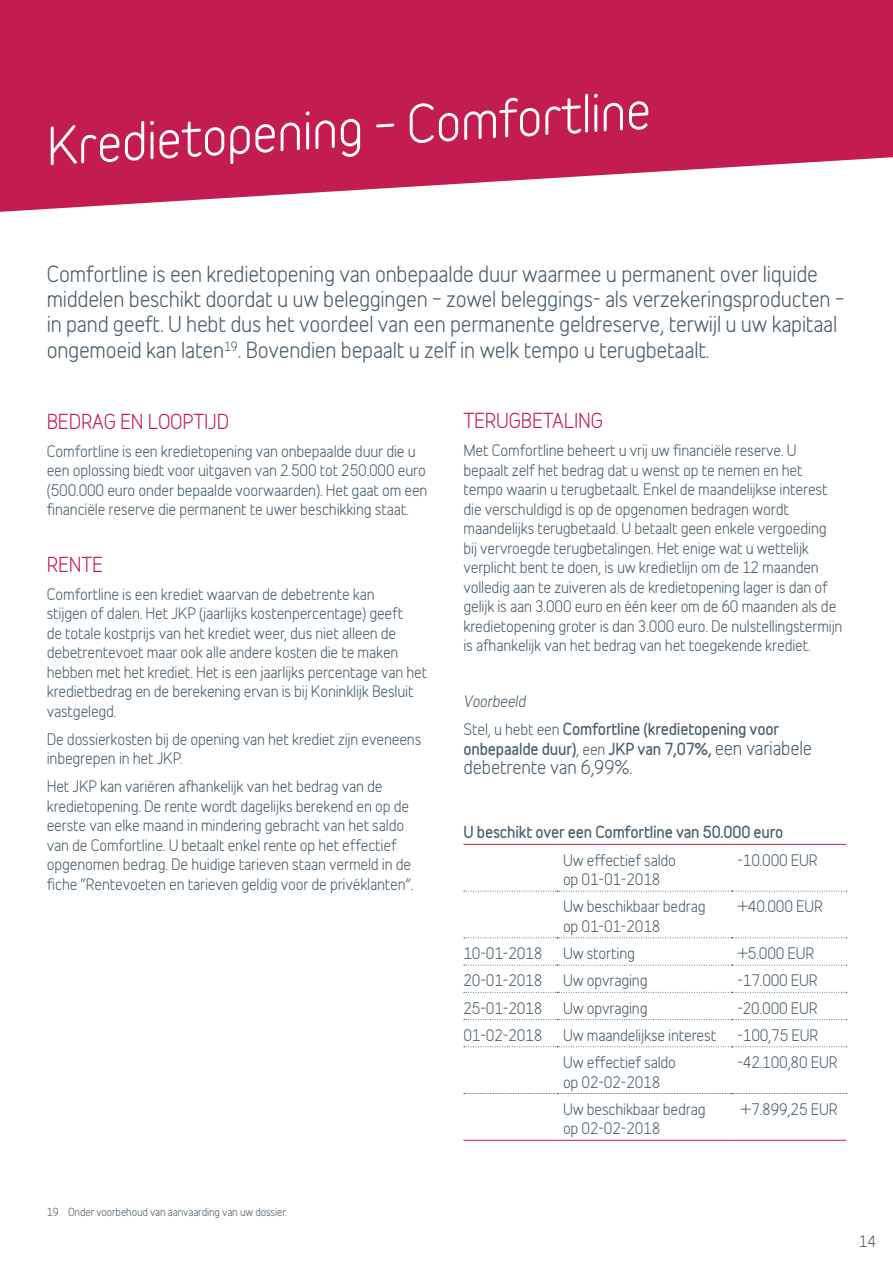
<style>
.page{position:relative;width:893px;height:1263px;background:#fff}
.page>*{position:absolute;margin:0;border:0;box-sizing:border-box;transform-origin:0 0}
.t1{font:49.5px "Belfius Normal";color:#fff}
.t2{font:21px/25.2px "Belfius Alternative";letter-spacing:-.01em;color:#4c5f6c}
.t3{font:19.5px "Belfius Alternative";letter-spacing:-.01em;color:#c21c50}
.t4{font:18px "Belfius Alternative";letter-spacing:-.01em;color:#4c5f6c}
.t5{font:15px/19.5px "Belfius Alternative";letter-spacing:-.01em;color:#4c5f6c}
.t6{font:700 15px/28px "Belfius Alternative";letter-spacing:-.01em;color:#4c5f6c}
.t7{font:10.5px "Belfius Alternative";letter-spacing:-.01em;color:#4c5f6c}
.s1{font-weight:400;font-style:italic}
.s2{font-weight:400}
.s3{font-weight:400;font-size:18px}
</style>
<div class="page">
<svg style="left:0;top:0;width:893px;height:212px;background:#c93765"></svg>
<svg style="left:464px;top:891px;width:383px;height:1px"></svg>
<svg style="left:464px;top:937px;width:383px;height:1px"></svg>
<svg style="left:464px;top:965px;width:383px;height:1px"></svg>
<svg style="left:464px;top:992px;width:383px;height:1px"></svg>
<svg style="left:464px;top:1019px;width:383px;height:1px"></svg>
<svg style="left:464px;top:1046px;width:383px;height:1px"></svg>
<hr style="left:463px;top:844px;width:94px;height:1px;background:#c21c50">
<hr style="left:557px;top:844px;width:174px;height:1px;background:#c21c50">
<hr style="left:731px;top:844px;width:115px;height:1px;background:#c21c50">
<hr style="left:463px;top:1140px;width:94px;height:1px;background:#c21c50">
<hr style="left:557px;top:1140px;width:174px;height:1px;background:#c21c50">
<hr style="left:731px;top:1140px;width:115px;height:1px;background:#c21c50">
<svg style="left:464px;top:1093px;width:383px;height:1px"></svg>
<h1 class="t1" style="left:43px;top:108px;width:607px;rotate:-4deg">Kredietopening – Comfortline</h1>
<p class="t2" style="left:47px;top:259px;width:799px">Comfortline is een kredietopening van onbepaalde duur waarmee u permanent over liquide middelen beschikt doordat u uw beleggingen – zowel beleggings- als verzekeringsproducten – in pand geeft. U hebt dus het voordeel van een permanente geldreserve, terwijl u uw kapitaal ongemoeid kan laten<sup>19</sup>. Bovendien bepaalt u zelf in welk tempo u terugbetaalt.</p>
<h3 class="t3" style="left:47px;top:405px;width:184px">BEDRAG EN LOOPTIJD</h3>
<p class="t5" style="left:47px;top:440px;width:382px">Comfortline is een kredietopening van onbepaalde duur die u een oplossing biedt voor uitgaven van 2.500 tot 250.000 euro (500.000 euro onder bepaalde voorwaarden). Het gaat om een financiële reserve die permanent te uwer beschikking staat.</p>
<h3 class="t3" style="left:47px;top:548px;width:58px">RENTE</h3>
<p class="t5" style="left:47px;top:583px;width:382px">Comfortline is een krediet waarvan de debetrente kan<br>stijgen of dalen. Het JKP (jaarlijks kostenpercentage) geeft<br>de totale kostprijs van het krediet weer, dus niet alleen de debetrentevoet maar ook alle andere kosten die te maken hebben met het krediet. Het is een jaarlijks percentage van het kredietbedrag en de berekening ervan is bij Koninklijk Besluit vastgelegd.</p>
<p class="t5" style="left:47px;top:728px;width:376px">De dossierkosten bij de opening van het krediet zijn eveneens inbegrepen in het JKP.</p>
<p class="t5" style="left:47px;top:775px;width:368px">Het JKP kan variëren afhankelijk van het bedrag van de kredietopening. De rente wordt dagelijks berekend en op de eerste van elke maand in mindering gebracht van het saldo van de Comfortline. U betaalt enkel rente op het effectief opgenomen bedrag. De huidige tarieven staan vermeld in de fiche “Rentevoeten en tarieven geldig voor de privéklanten”.</p>
<h3 class="t3" style="left:463px;top:404px;width:141px">TERUGBETALING</h3>
<p class="t5" style="left:463px;top:439px;width:381px">Met Comfortline beheert u vrij uw financiële reserve. U bepaalt zelf het bedrag dat u wenst op te nemen en het tempo waarin u terugbetaalt. Enkel de maandelijkse interest die verschuldigd is op de opgenomen bedragen wordt maandelijks terugbetaald. U betaalt geen enkele vergoeding bij vervroegde terugbetalingen. Het enige wat u wettelijk verplicht bent te doen, is uw kredietlijn om de 12 maanden volledig aan te zuiveren als de kredietopening lager is dan of gelijk is aan 3.000 euro en één keer om de 60 maanden als de kredietopening groter is dan 3.000 euro. De nulstellingstermijn is afhankelijk van het bedrag van het toegekende krediet.</p>
<p class="t6" style="left:463px;top:687px;width:317px"><span class="s1">Voorbeeld<br></span><span class="s2">Stel, u hebt een</span> Comfortline (kredietopening voor</p>
<p class="t6" style="left:463px;top:734px;width:350px">onbepaalde duur)<span class="s2">, een</span> JKP van 7,07%, <span class="s3">een variabele</span></p>
<p class="t4" style="left:463px;top:752px;width:171px">debetrente van 6,99%.</p>
<p class="t6" style="left:463px;top:818px;width:321px">U beschikt over een Comfortline van 50.000 euro</p>
<p class="t5" style="left:563px;top:848px;width:115px">Uw effectief saldo op 01-01-2018</p>
<p class="t5" style="left:737px;top:848px;width:82px">-10.000 EUR</p>
<p class="t5" style="left:563px;top:895px;width:144px">Uw beschikbaar bedrag op 01-01-2018</p>
<p class="t5" style="left:737px;top:895px;width:87px">+40.000 EUR</p>
<p class="t5" style="left:463px;top:942px;width:80px">10-01-2018</p>
<p class="t5" style="left:563px;top:942px;width:73px">Uw storting</p>
<p class="t5" style="left:737px;top:942px;width:79px">+5.000 EUR</p>
<p class="t5" style="left:463px;top:969px;width:80px">20-01-2018</p>
<p class="t5" style="left:563px;top:969px;width:86px">Uw opvraging</p>
<p class="t5" style="left:737px;top:969px;width:82px">-17.000 EUR</p>
<p class="t5" style="left:463px;top:996px;width:80px">25-01-2018</p>
<p class="t5" style="left:563px;top:996px;width:86px">Uw opvraging</p>
<p class="t5" style="left:737px;top:996px;width:82px">-20.000 EUR</p>
<p class="t5" style="left:463px;top:1024px;width:80px">01-02-2018</p>
<p class="t5" style="left:563px;top:1024px;width:155px">Uw maandelijkse interest</p>
<p class="t5" style="left:737px;top:1024px;width:82px">-100,75 EUR</p>
<p class="t5" style="left:563px;top:1051px;width:115px">Uw effectief saldo op 02-02-2018</p>
<p class="t5" style="left:737px;top:1051px;width:102px">-42.100,80 EUR</p>
<p class="t5" style="left:563px;top:1098px;width:144px">Uw beschikbaar bedrag op 02-02-2018</p>
<p class="t5" style="left:741px;top:1098px;width:98px">+7.899,25 EUR</p>
<p class="t7" style="left:47px;top:1203px;width:242px">19 Onder voorbehoud van aanvaarding van uw dossier.</p>
<p class="t5" style="left:859px;top:1230px;width:19px">14</p>
</div>
